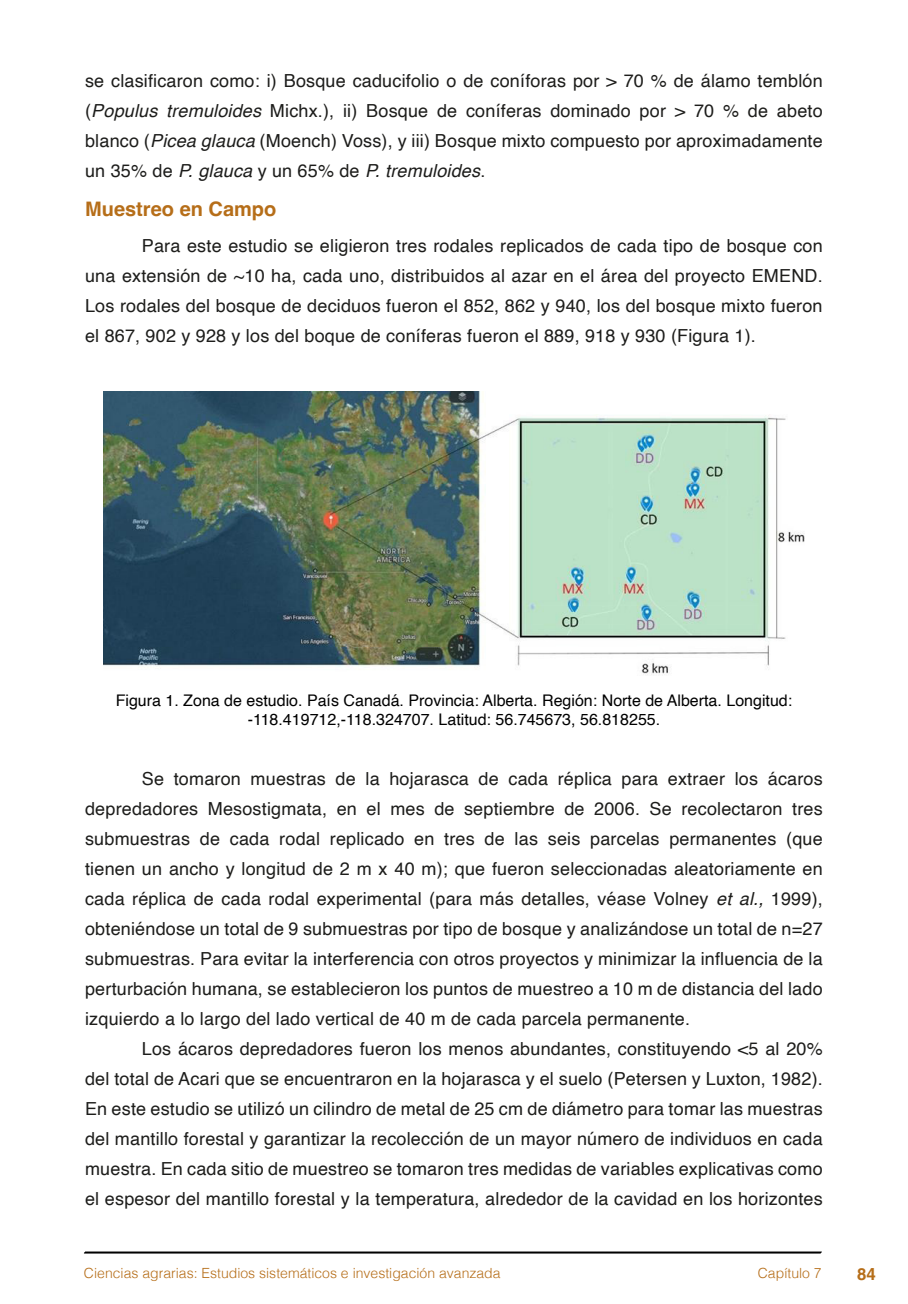
<style>
.page{position:relative;width:908px;height:1304px;background:#fff}
.page>*{position:absolute;margin:0;border:0;box-sizing:border-box;transform-origin:0 0}
.t1{font:700 20px "Helvetica";color:#b66e19}
.t2{font:18px/30px "Helvetica";letter-spacing:.01em;color:#1d1d1b;text-align:justify}
.t3{font:700 16.8px "Helvetica";color:#b66e19}
.t4{font:16px/19.2px "Helvetica";color:#000;text-align:center}
.t5{font:300 14px "Helvetica";color:#b66e19}
.s1{font-style:italic}
</style>
<div class="page">
<svg style="left:84px;top:1251px;width:737px;height:3px;background:#515151"></svg>
<img style="left:104px;top:392px;width:699px;height:283px">
<p class="t2" style="left:85px;top:66px;width:738px">se clasificaron como: i) Bosque caducifolio o de coníforas por &gt; 70 % de álamo temblón (<span class="s1">Populus tremuloides</span> Michx.), ii) Bosque de coníferas dominado por &gt; 70 % de abeto blanco (<span class="s1">Picea glauca</span> (Moench) Voss), y iii) Bosque mixto compuesto por aproximadamente un 35% de <span class="s1">P. glauca</span> y un 65% de <span class="s1">P. tremuloides</span>.</p>
<p class="t1" style="left:85px;top:197px;width:193px">Muestreo en Campo</p>
<p class="t2" style="left:85px;top:231px;width:738px;text-indent:57px">Para este estudio se eligieron tres rodales replicados de cada tipo de bosque con una extensión de ~10 ha, cada uno, distribuidos al azar en el área del proyecto EMEND.<br>Los rodales del bosque de deciduos fueron el 852, 862 y 940, los del bosque mixto fueron el 867, 902 y 928 y los del boque de coníferas fueron el 889, 918 y 930 (Figura 1).</p>
<p class="t4" style="left:116px;top:691px;width:677px">Figura 1. Zona de estudio. País Canadá. Provincia: Alberta. Región: Norte de Alberta. Longitud: -118.419712,-118.324707. Latitud: 56.745673, 56.818255.</p>
<p class="t2" style="left:85px;top:764px;width:739px;text-indent:57px">Se tomaron muestras de la hojarasca de cada réplica para extraer los ácaros depredadores Mesostigmata, en el mes de septiembre de 2006. Se recolectaron tres submuestras de cada rodal replicado en tres de las seis parcelas permanentes (que tienen un ancho y longitud de 2 m x 40 m); que fueron seleccionadas aleatoriamente en cada réplica de cada rodal experimental (para más detalles, véase Volney <span class="s1">et al.,</span> 1999), obteniéndose un total de 9 submuestras por tipo de bosque y analizándose un total de n=27 submuestras. Para evitar la interferencia con otros proyectos y minimizar la influencia de la perturbación humana, se establecieron los puntos de muestreo a 10 m de distancia del lado izquierdo a lo largo del lado vertical de 40 m de cada parcela permanente.</p>
<p class="t2" style="left:85px;top:1034px;width:738px;text-indent:57px">Los ácaros depredadores fueron los menos abundantes, constituyendo &lt;5 al 20% del total de Acari que se encuentraron en la hojarasca y el suelo (Petersen y Luxton, 1982).<br>En este estudio se utilizó un cilindro de metal de 25 cm de diámetro para tomar las muestras del mantillo forestal y garantizar la recolección de un mayor número de individuos en cada muestra. En cada sitio de muestreo se tomaron tres medidas de variables explicativas como el espesor del mantillo forestal y la temperatura, alrededor de la cavidad en los horizontes</p>
<p class="t5" style="left:84px;top:1261px;width:418px">Ciencias agrarias: Estudios sistemáticos e investigación avanzada</p>
<p class="t5" style="left:757px;top:1261px;width:65px">Capítulo 7</p>
<p class="t3" style="left:856px;top:1264px;width:20px">84</p>
</div>
